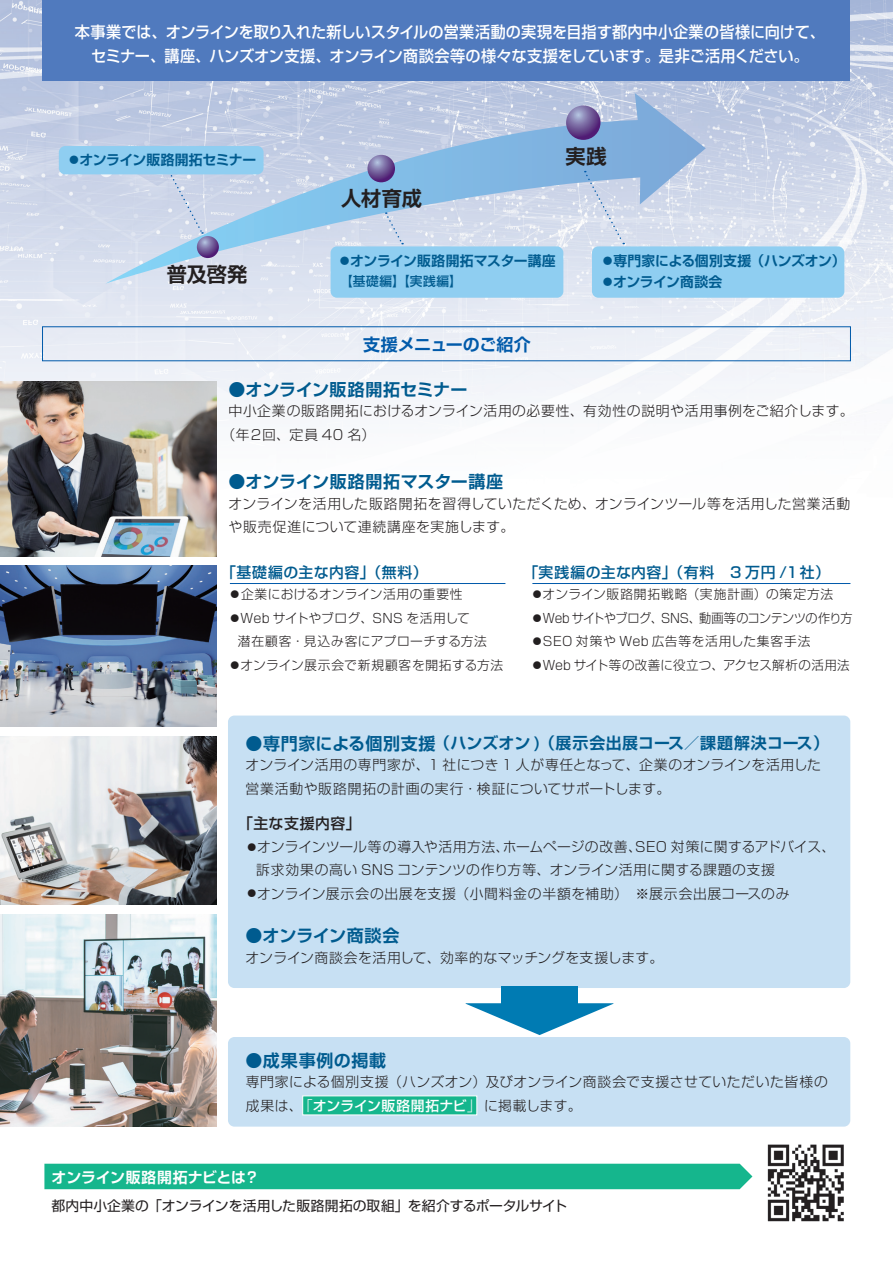
<style>
.page{position:relative;width:893px;height:1263px;background:#fff}
.page>*{position:absolute;margin:0;border:0;box-sizing:border-box;transform-origin:0 0}
.t1{font:700 20.25px "Shin Go Pr 6 N De";color:#231f20}
.t2{font:700 16.95px "Shin Go Pr 6 N De";letter-spacing:.02em;color:#005b8f}
.t3{font:700 16.95px "Shin Go Pr 6 N De";color:#005b8f}
.t4{font:700 16.95px "Shin Go Pr 6 N De";letter-spacing:-.005em;color:#015aaa}
.t5{font:700 16.95px "Shin Go Pr 6 N De";letter-spacing:-.005em;color:#005b8f}
.t6{font:700 16.95px "Shin Go Pr 6 N De";letter-spacing:.045em;color:#005b8f}
.t7{font:500 15.9px/24.5px "Shin Go Pr 6 N";letter-spacing:-.01em;color:#fff;text-align:center;scale:.95 1}
.t8{font:700 15.9px "Shin Go Pr 6 N De";letter-spacing:.01em;color:#005b8f}
.t9{font:500 14.85px "Shin Go Pr 6 N";letter-spacing:.03em;color:#005b8f}
.t10{font:700 14.85px "Shin Go Pr 6 N De";color:#fff}
.t11{font:500 14.85px "Shin Go Pr 6 N";letter-spacing:.04em;color:#231f20}
.t12{font:300 13.8px/23.4px "Shin Go Pr 6 N";letter-spacing:.03em;color:#231f20}
.t13{font:700 13.8px "Shin Go Pr 6 N De";letter-spacing:-.015em;color:#005b8f}
.t14{font:13.8px "Shin Go Pr 6 N";letter-spacing:-.005em;color:#231f20}
.t15{font:300 12.75px/23.4px "Shin Go Pr 6 N";letter-spacing:.03em;color:#231f20}
.t16{font:300 12.75px "Shin Go Pr 6 N";letter-spacing:.05em;color:#231f20}
.t17{font:300 12.75px "Shin Go Pr 6 N";letter-spacing:-.03em;color:#231f20}
.t18{font:300 12.75px "Shin Go Pr 6 N";letter-spacing:.065em;color:#231f20}
.t19{font:500 12.75px "Shin Go Pr 6 N";letter-spacing:.045em;color:#005b8f}
.s1{font-size:16.95px}
.s2{font-size:12.75px}
.s3{color:#fff}
.s4{font-weight:500;color:#fff}
</style>
<div class="page">
<img style="left:0;top:0;width:893px;height:417px">
<img style="left:0;top:382px;width:217px;height:174px">
<img style="left:0;top:914px;width:217px;height:212px">
<img style="left:0;top:737px;width:217px;height:167px">
<img style="left:0;top:565px;width:217px;height:162px">
<div style="left:592px;top:246px;width:252px;height:52px;background:#8fcef1;border-radius:6px"></div>
<div style="left:228px;top:715px;width:622px;height:273px;background:#c7e0f3;border-radius:6px"></div>
<div style="left:228px;top:1037px;width:622px;height:89px;background:#c7e0f3;border-radius:6px"></div>
<div style="left:331px;top:246px;width:232px;height:52px;background:#8fcef1;border-radius:6px"></div>
<div style="left:43px;top:0;width:807px;height:81px;background:#507abe"></div>
<div style="left:44px;top:1164px;width:708px;height:25px;background:#15b68d"></div>
<svg style="left:105px;top:93px;width:601px;height:191px;background:#b2cde8"></svg>
<svg style="left:566px;top:105px;width:34px;height:35px"></svg>
<svg style="left:367px;top:155px;width:28px;height:27px"></svg>
<svg style="left:197px;top:236px;width:22px;height:22px"></svg>
<svg style="left:585px;top:171px;width:39px;height:73px;background:#c8d5e9"></svg>
<svg style="left:386px;top:212px;width:17px;height:32px"></svg>
<svg style="left:169px;top:174px;width:34px;height:60px;background:#ccd5e8"></svg>
<img style="left:767px;top:1144px;width:77px;height:78px">
<div style="left:59px;top:146px;width:205px;height:28px;background:#8fcef1;border-radius:6px"></div>
<div style="left:501px;top:986px;width:77px;height:28px;background:#007bb3"></div>
<svg style="left:466px;top:1003px;width:147px;height:32px"></svg>
<hr style="left:230px;top:583px;width:275px;height:1px;background:#015aaa">
<hr style="left:532px;top:583px;width:318px;height:1px;background:#015aaa">
<div style="left:302px;top:1096px;width:175px;height:19px;background:#15b68d"></div>
<p class="t7" style="left:75px;top:19px;width:791px">本事業では、オンラインを取り入れた新しいスタイルの営業活動の実現を目指す都内中小企業の皆様に向けて、セミナー、講座、ハンズオン支援、オンライン商談会等の様々な支援をしています。是非ご活用ください。</p>
<p class="t13" style="left:67px;top:148px;width:191px">●オンライン販路開拓セミナー</p>
<h1 class="t1" style="left:167px;top:258px;width:82px">普及啓発</h1>
<h1 class="t1" style="left:341px;top:181px;width:83px">人材育成</h1>
<h1 class="t1" style="left:566px;top:139px;width:43px">実践</h1>
<p class="t13" style="left:338px;top:250px;width:219px">●オンライン販路開拓マスター講座</p>
<p class="t19" style="left:340px;top:270px;width:123px">【基礎編】【実践編】</p>
<p class="t13" style="left:601px;top:250px;width:246px">●専門家による個別支援（ハンズオン）</p>
<p class="t13" style="left:601px;top:270px;width:123px">●オンライン商談会</p>
<p class="t4" style="left:363px;top:330px;width:169px">支援メニューのご紹介</p>
<p class="t3" style="left:229px;top:375px;width:240px">●オンライン販路開拓セミナー</p>
<p class="t12" style="left:222px;top:398px;width:633px;text-indent:7px">中小企業の販路開拓におけるオンライン活用の必要性、有効性の説明や活用事例をご紹介します。（年２回、定員 40 名）</p>
<p class="t2" style="left:229px;top:468px;width:276px">●オンライン販路開拓マスター講座</p>
<p class="t12" style="left:229px;top:490px;width:623px">オンラインを活用した販路開拓を習得していただくため、オンラインツール等を活用した営業活動や販売促進について連続講座を実施します。</p>
<p class="t9" style="left:221px;top:560px;width:208px">「基礎編の主な内容」（無料）</p>
<p class="t15" style="left:228px;top:582px;width:236px">●企業におけるオンライン活用の重要性</p>
<p class="t15" style="left:238px;top:605px;width:251px;text-indent:-9px">●Web サイトやブログ、SNS を活用して<br>潜在顧客・見込み客にアプローチする方法</p>
<p class="t16" style="left:228px;top:654px;width:276px">●オンライン展示会で新規顧客を開拓する方法</p>
<p class="t9" style="left:523px;top:560px;width:308px">「実践編の主な内容」（有料　3 万円 /1社）</p>
<p class="t18" style="left:531px;top:584px;width:304px">●オンライン販路開拓戦略（実施計画）の策定方法</p>
<p class="t17" style="left:531px;top:607px;width:323px">●Web サイトやブログ、SNS、動画等のコンテンツの作り方</p>
<p class="t16" style="left:531px;top:631px;width:281px">●SEO 対策や Web 広告等を活用した集客手法</p>
<p class="t15" style="left:531px;top:652px;width:321px">●Web サイト等の改善に役立つ、アクセス解析の活用法</p>
<p class="t8" style="left:246px;top:730px;width:585px"><span class="s1">●専門家による個別支援</span>（ハンズオン )（展示会出展コース／課題解決コース）</p>
<p class="t12" style="left:246px;top:752px;width:577px">オンライン活用の専門家が、1 社につき 1 人が専任となって、企業のオンラインを活用した営業活動や販路開拓の計画の実行・検証についてサポートします。</p>
<p class="t11" style="left:238px;top:812px;width:124px">「主な支援内容」</p>
<p class="t12" style="left:256px;top:834px;width:580px;text-indent:-11px"><span class="s2">●</span>オンラインツール等の導入や活用方法、ホームページの改善、SEO 対策に関するアドバイス、訴求効果の高い SNS コンテンツの作り方等、オンライン活用に関する課題の支援</p>
<p class="t12" style="left:245px;top:880px;width:546px"><span class="s2">●</span>オンライン展示会の出展を支援（小間料金の半額を補助）　※展示会出展コースのみ</p>
<p class="t5" style="left:246px;top:921px;width:155px">●オンライン商談会</p>
<p class="t12" style="left:246px;top:944px;width:419px">オンライン商談会を活用して、効率的なマッチングを支援します。</p>
<p class="t6" style="left:246px;top:1046px;width:142px">●成果事例の掲載</p>
<p class="t12" style="left:246px;top:1069px;width:584px">専門家による個別支援（ハンズオン）及びオンライン商談会で支援させていただいた皆様の成果は、<span class="s3">「</span><span class="s4">オンライン販路開拓ナビ</span><span class="s3">」</span> に掲載します。</p>
<p class="t10" style="left:52px;top:1165px;width:209px">オンライン販路開拓ナビとは？</p>
<p class="t14" style="left:52px;top:1195px;width:517px">都内中小企業の「オンラインを活用した販路開拓の取組」を紹介するポータルサイト</p>
</div>
